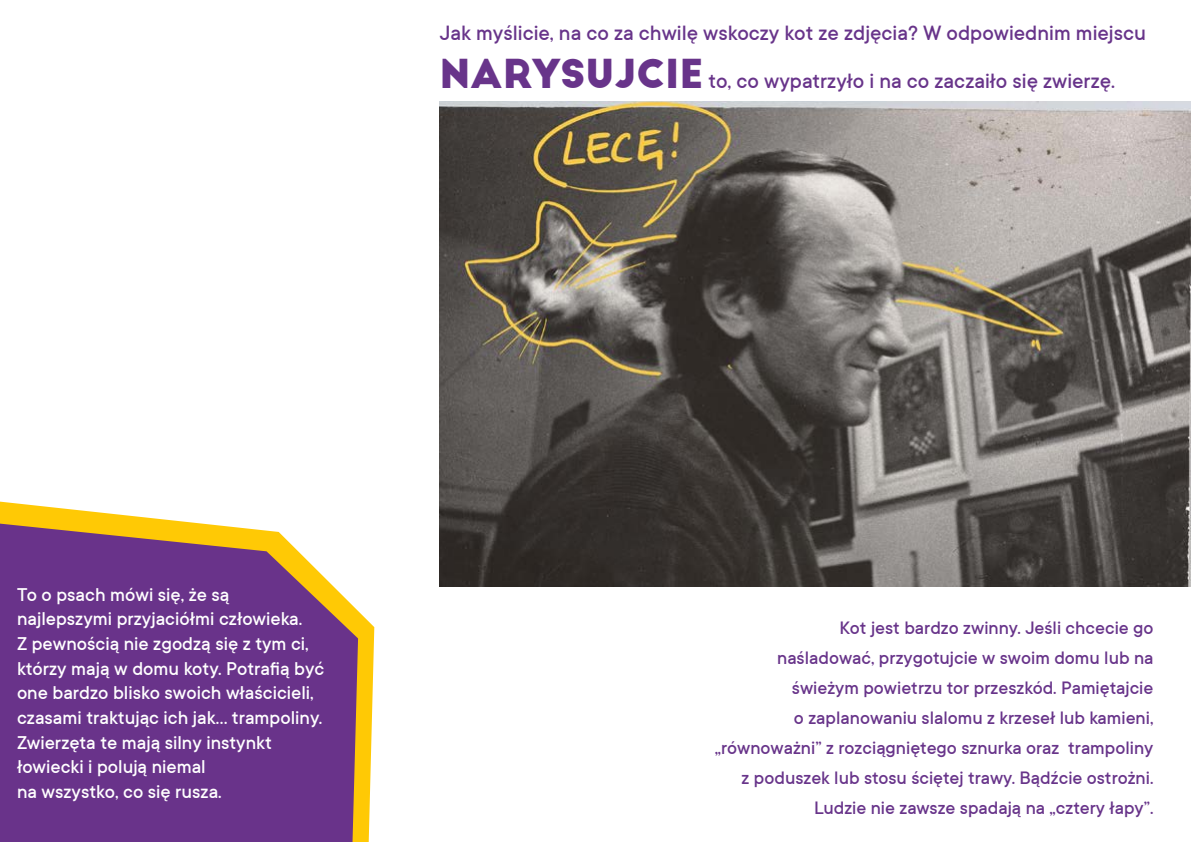
<style>
.page{position:relative;width:1191px;height:842px;background:#fff}
.page>*{position:absolute;margin:0;border:0;box-sizing:border-box;transform-origin:0 0}
.t1{font:500 23px/48px "TT Commons";color:#68348a}
.t2{font:500 20.6px/24.7px "TT Commons";color:#fff}
.t3{font:500 20px/30px "TT Commons";color:#68348a;text-align:right}
.s1{font-family:"Big John PRO";font-weight:700;font-size:39px}
</style>
<div class="page">
<svg style="left:0;top:502px;width:373px;height:340px"></svg>
<svg style="left:0;top:524px;width:358px;height:318px;background:#764286"></svg>
<svg style="left:361px;top:427px;width:246px;height:281px"></svg>
<img style="left:440px;top:101px;width:751px;height:485px">
<p class="t1" style="left:440px;top:9px;width:707px">Jak myślicie, na co za chwilę wskoczy kot ze zdjęcia? W odpowiednim miejscu<br><span class="s1">NARYSUJCIE</span> to, co wypatrzyło i na co zaczaiło się zwierzę.</p>
<p class="t2" style="left:17px;top:582px;width:309px">To o psach mówi się, że są najlepszymi przyjaciółmi człowieka.<br>Z pewnością nie zgodzą się z tym ci, którzy mają w domu koty. Potrafią być one bardzo blisko swoich właścicieli, czasami traktując ich jak… trampoliny.<br>Zwierzęta te mają silny instynkt łowiecki i polują niemal<br>na wszystko, co się rusza.</p>
<p class="t3" style="left:714px;top:613px;width:440px">Kot jest bardzo zwinny. Jeśli chcecie go<br>naśladować, przygotujcie w swoim domu lub na świeżym powietrzu tor przeszkód. Pamiętajcie<br>o zaplanowaniu slalomu z krzeseł lub kamieni, „równoważni” z rozciągniętego sznurka oraz trampoliny z poduszek lub stosu ściętej trawy. Bądźcie ostrożni.<br>Ludzie nie zawsze spadają na „cztery łapy”.</p>
</div>
